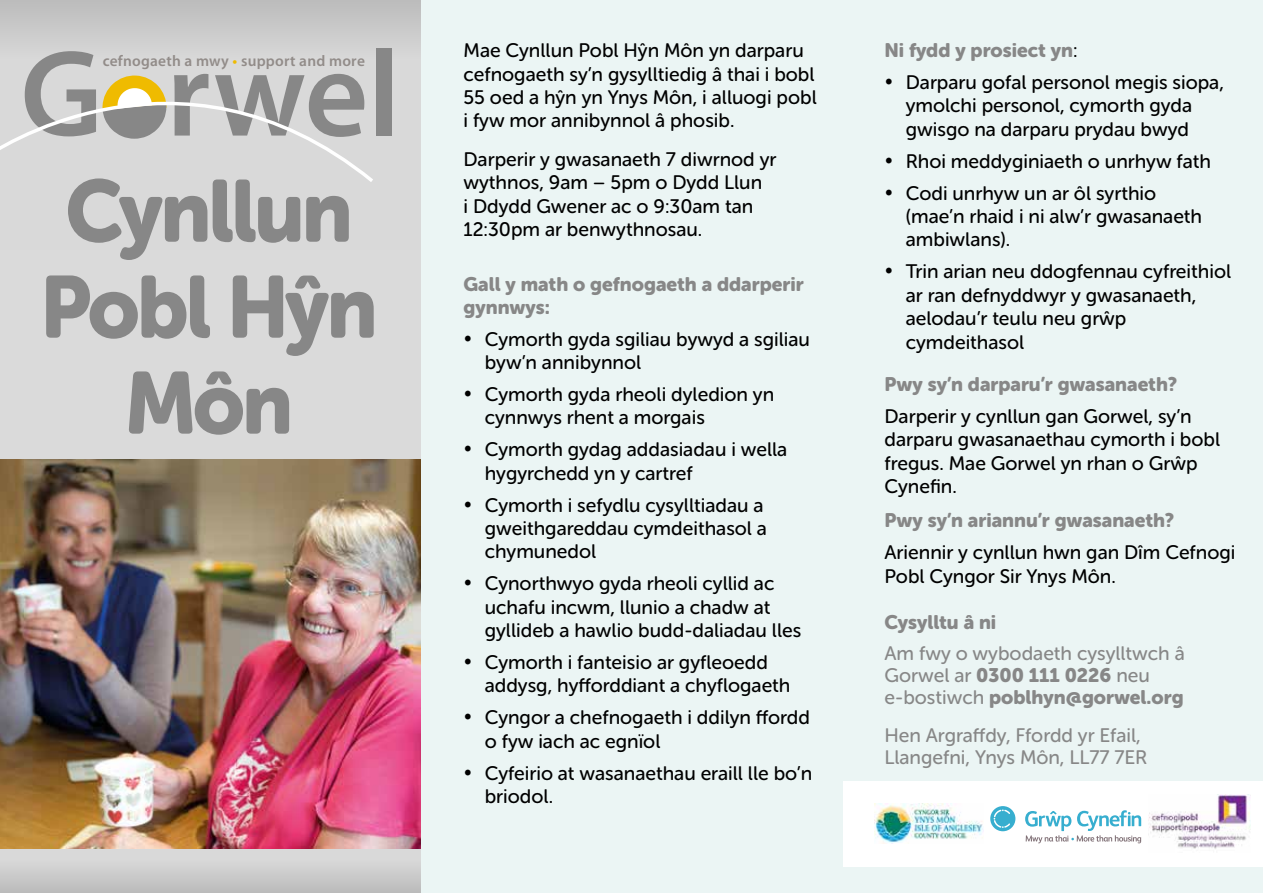
<style>
.page{position:relative;width:1263px;height:893px;background:#fff}
.page>*{position:absolute;margin:0;border:0;box-sizing:border-box;transform-origin:0 0}
.t1{font:600 123.9px "Myriad Pro";color:#878787}
.t2{font:87px/96px "Museo Sans Rounded 900";letter-spacing:-.03em;color:#878787;text-align:center;scale:.95 1}
.t3{font:19.5px/23.4px "Museo Sans Rounded 500";color:#000}
.t4{font:19.5px/22.4px "Museo Sans Rounded 900";color:#878787}
.t5{font:19.5px/22.5px "Museo Sans Rounded 500";color:#878787}
.t6{font:600 15.45px "Myriad Pro";letter-spacing:.015em;color:#928c89}
.s1{color:#efbb00}
.s2{font-family:"Museo Sans Rounded 500";color:#000}
.s3{font-family:"Museo Sans Rounded 900"}
.s4{font-family:"Museo Sans Rounded 500"}
</style>
<div class="page">
<div style="left:0;top:0;width:421px;height:893px;background:#dadada"></div>
<svg style="left:0;top:848px;width:421px;height:45px"></svg>
<div style="left:0;top:0;width:421px;height:41px;background:#c4c4c4"></div>
<svg style="left:0;top:37px;width:377px;height:145px"></svg>
<svg style="left:102px;top:75px;width:65px;height:64px"></svg>
<img style="left:0;top:459px;width:421px;height:389px">
<div style="left:421px;top:0;width:842px;height:893px;background:#ebf5f4"></div>
<div style="left:843px;top:781px;width:420px;height:85px;background:#fff"></div>
<img style="left:875px;top:804px;width:108px;height:39px">
<svg style="left:1025px;top:810px;width:116px;height:33px"></svg>
<svg style="left:990px;top:806px;width:25px;height:25px"></svg>
<img style="left:1148px;top:795px;width:102px;height:54px">
<p class="t6" style="left:103px;top:51px;width:264px">cefnogaeth a mwy <span class="s1">•</span> support and more</p>
<p class="t3" style="left:463px;top:39px;width:355px">Mae Cynllun Pobl Hŷn Môn yn darparu cefnogaeth sy’n gysylltiedig â thai i bobl 55 oed a hŷn yn Ynys Môn, i alluogi pobl i fyw mor annibynnol â phosib.</p>
<p class="t3" style="left:463px;top:147px;width:314px">Darperir y gwasanaeth 7 diwrnod yr wythnos, 9am – 5pm o Dydd Llun<br>i Ddydd Gwener ac o 9:30am tan<br>12:30pm ar benwythnosau.</p>
<p class="t4" style="left:463px;top:273px;width:342px">Gall y math o gefnogaeth a ddarperir gynnwys:</p>
<p class="t3" style="left:485px;top:327px;width:327px;text-indent:-21px">• Cymorth gyda sgiliau bywyd a sgiliau byw’n annibynnol</p>
<p class="t3" style="left:485px;top:383px;width:291px;text-indent:-21px">• Cymorth gyda rheoli dyledion yn cynnwys rhent a morgais</p>
<p class="t3" style="left:485px;top:438px;width:304px;text-indent:-21px">• Cymorth gydag addasiadau i wella hygyrchedd yn y cartref</p>
<p class="t3" style="left:485px;top:493px;width:284px;text-indent:-21px">• Cymorth i sefydlu cysylltiadau a gweithgareddau cymdeithasol a chymunedol</p>
<p class="t3" style="left:485px;top:572px;width:318px;text-indent:-21px">• Cynorthwyo gyda rheoli cyllid ac uchafu incwm, llunio a chadw at gyllideb a hawlio budd-daliadau lles</p>
<p class="t3" style="left:485px;top:651px;width:307px;text-indent:-21px">• Cymorth i fanteisio ar gyfleoedd addysg, hyfforddiant a chyflogaeth</p>
<p class="t3" style="left:485px;top:706px;width:327px;text-indent:-21px">• Cyngor a chefnogaeth i ddilyn ffordd o fyw iach ac egnïol</p>
<p class="t3" style="left:485px;top:761px;width:329px;text-indent:-21px">• Cyfeirio at wasanaethau eraill lle bo’n briodol.</p>
<h1 class="t1" style="left:20px;top:15px;width:381px">G rwel</h1>
<h2 class="t2" style="left:40px;top:164px;width:356px">Cynllun<br>Pobl Hŷn<br>Môn</h2>
<p class="t4" style="left:884px;top:39px;width:194px">Ni fydd y prosiect yn<span class="s2">:</span></p>
<p class="t3" style="left:906px;top:71px;width:320px;text-indent:-21px">• Darparu gofal personol megis siopa, ymolchi personol, cymorth gyda gwisgo na darparu prydau bwyd</p>
<p class="t3" style="left:884px;top:149px;width:328px">• Rhoi meddyginiaeth o unrhyw fath</p>
<p class="t3" style="left:906px;top:181px;width:298px;text-indent:-21px">• Codi unrhyw un ar ôl syrthio (mae’n rhaid i ni alw’r gwasanaeth ambiwlans).</p>
<p class="t3" style="left:906px;top:260px;width:327px;text-indent:-21px">• Trin arian neu ddogfennau cyfreithiol ar ran defnyddwyr y gwasanaeth, aelodau’r teulu neu grŵp cymdeithasol</p>
<p class="t4" style="left:884px;top:373px;width:294px">Pwy sy’n darparu’r gwasanaeth?</p>
<p class="t3" style="left:884px;top:404px;width:337px">Darperir y cynllun gan Gorwel, sy’n darparu gwasanaethau cymorth i bobl fregus. Mae Gorwel yn rhan o Grŵp<br>Cynefin.</p>
<p class="t4" style="left:884px;top:510px;width:291px">Pwy sy’n ariannu’r gwasanaeth?</p>
<p class="t3" style="left:884px;top:541px;width:352px">Ariennir y cynllun hwn gan Dîm Cefnogi<br>Pobl Cyngor Sir Ynys Môn.</p>
<p class="t4" style="left:884px;top:611px;width:113px">Cysylltu â ni</p>
<p class="t5" style="left:884px;top:642px;width:302px">Am fwy o wybodaeth cysylltwch â<br>Gorwel ar <span class="s3">0300 111 0226</span> neu</p>
<p class="t4" style="left:884px;top:686px;width:301px"><span class="s4">e-bostiwch</span> poblhyn@gorwel.org</p>
<p class="t5" style="left:884px;top:724px;width:264px">Hen Argraffdy, Ffordd yr Efail,<br>Llangefni, Ynys Môn, LL77 7ER</p>
</div>
